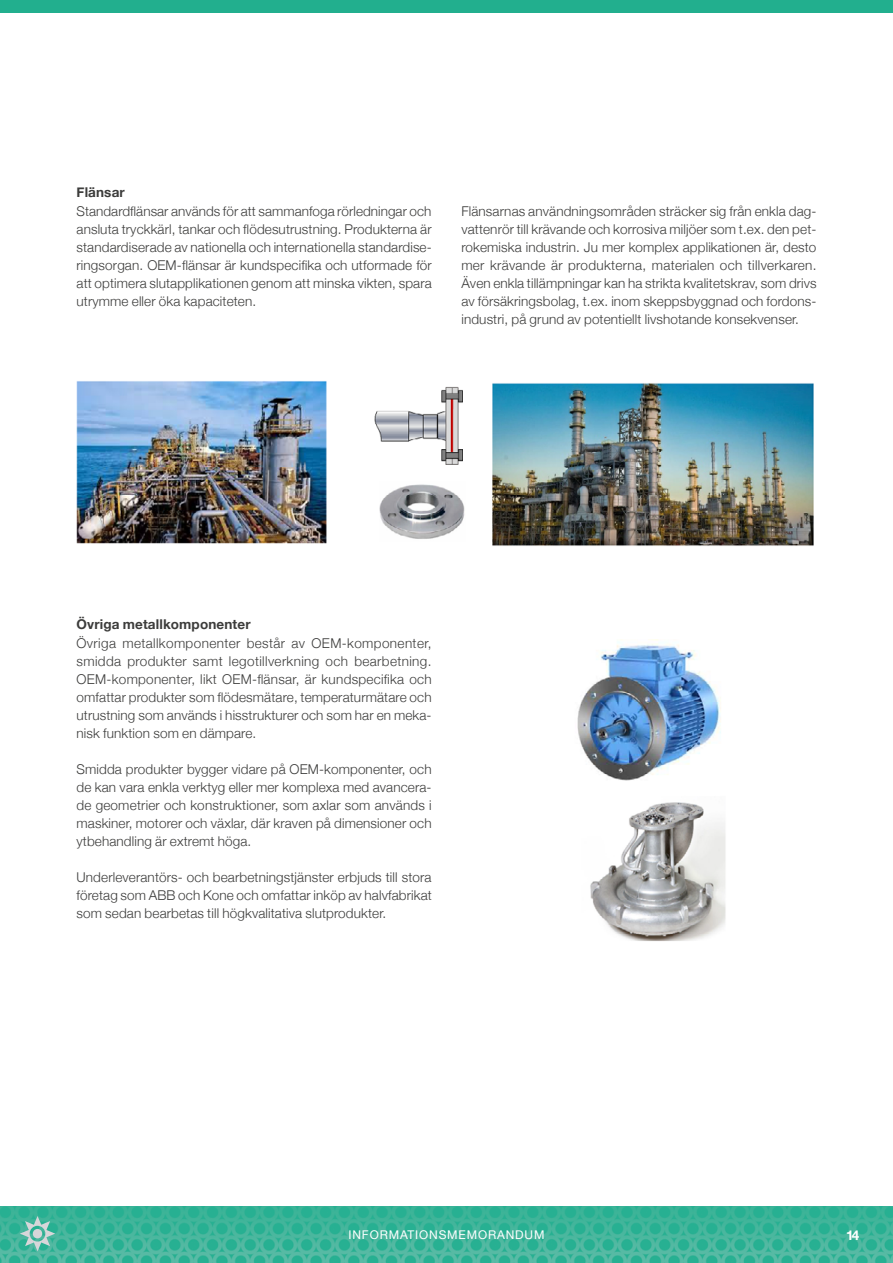
<style>
.page{position:relative;width:893px;height:1263px;background:#fff}
.page>*{position:absolute;margin:0;border:0;box-sizing:border-box;transform-origin:0 0}
.t1{font:300 13.5px/18px "Helvetica Neue";letter-spacing:.01em;color:#3c3c3b;text-align:justify}
.t2{font:700 13.5px "Helvetica Neue";letter-spacing:.01em;color:#3c3c3b}
.t3{font:700 13.5px "Helvetica Neue";color:#fff}
.t4{font:12px "Helvetica Neue";letter-spacing:.07em;color:#fff}
</style>
<div class="page">
<img style="left:0;top:1206px;width:893px;height:57px">
<div style="left:0;top:0;width:893px;height:13px;background:#22af8e"></div>
<svg style="left:20px;top:1216px;width:35px;height:35px"></svg>
<div style="left:33px;top:1229px;width:9px;height:9px;background:#d7d6d9;border-radius:50%"></div>
<img style="left:76px;top:381px;width:738px;height:165px">
<img style="left:577px;top:639px;width:144px;height:142px">
<img style="left:590px;top:802px;width:136px;height:139px">
<p class="t2" style="left:77px;top:181px;width:50px">Flänsar</p>
<p class="t1" style="left:77px;top:201px;width:357px">Standardflänsar används för att sammanfoga rörledningar och ansluta tryckkärl, tankar och flödesutrustning. Produkterna är standardiserade av nationella och internationella standardise&shy;ringsorgan. OEM-flänsar är kundspecifika och utformade för att optimera slutapplikationen genom att minska vikten, spara utrymme eller öka kapaciteten.</p>
<p class="t1" style="left:461px;top:201px;width:357px">Flänsarnas användningsområden sträcker sig från enkla dag&shy;vattenrör till krävande och korrosiva miljöer som t.ex. den pet&shy;rokemiska industrin. Ju mer komplex applikationen är, desto mer krävande är produkterna, materialen och tillverkaren.<br>Även enkla tillämpningar kan ha strikta kvalitetskrav, som drivs av försäkringsbolag, t.ex. inom skeppsbyggnad och fordons&shy;industri, på grund av potentiellt livshotande konsekvenser.</p>
<p class="t2" style="left:77px;top:613px;width:176px">Övriga metallkomponenter</p>
<p class="t1" style="left:77px;top:633px;width:357px">Övriga metallkomponenter består av OEM-komponenter, smidda produkter samt legotillverkning och bearbetning.<br>OEM-komponenter, likt OEM-flänsar, är kundspecifika och omfattar produkter som flödesmätare, temperaturmätare och utrustning som används i hisstrukturer och som har en meka&shy;nisk funktion som en dämpare.</p>
<p class="t1" style="left:77px;top:759px;width:357px">Smidda produkter bygger vidare på OEM-komponenter, och de kan vara enkla verktyg eller mer komplexa med avancera&shy;de geometrier och konstruktioner, som axlar som används i maskiner, motorer och växlar, där kraven på dimensioner och ytbehandling är extremt höga.</p>
<p class="t1" style="left:77px;top:867px;width:357px">Underleverantörs- och bearbetningstjänster erbjuds till stora företag som ABB och Kone och omfattar inköp av halvfabrikat som sedan bearbetas till högkvalitativa slutprodukter.</p>
<p class="t4" style="left:349px;top:1226px;width:197px">INFORMATIONSMEMORANDUM</p>
<p class="t3" style="left:846px;top:1225px;width:15px">14</p>
</div>
